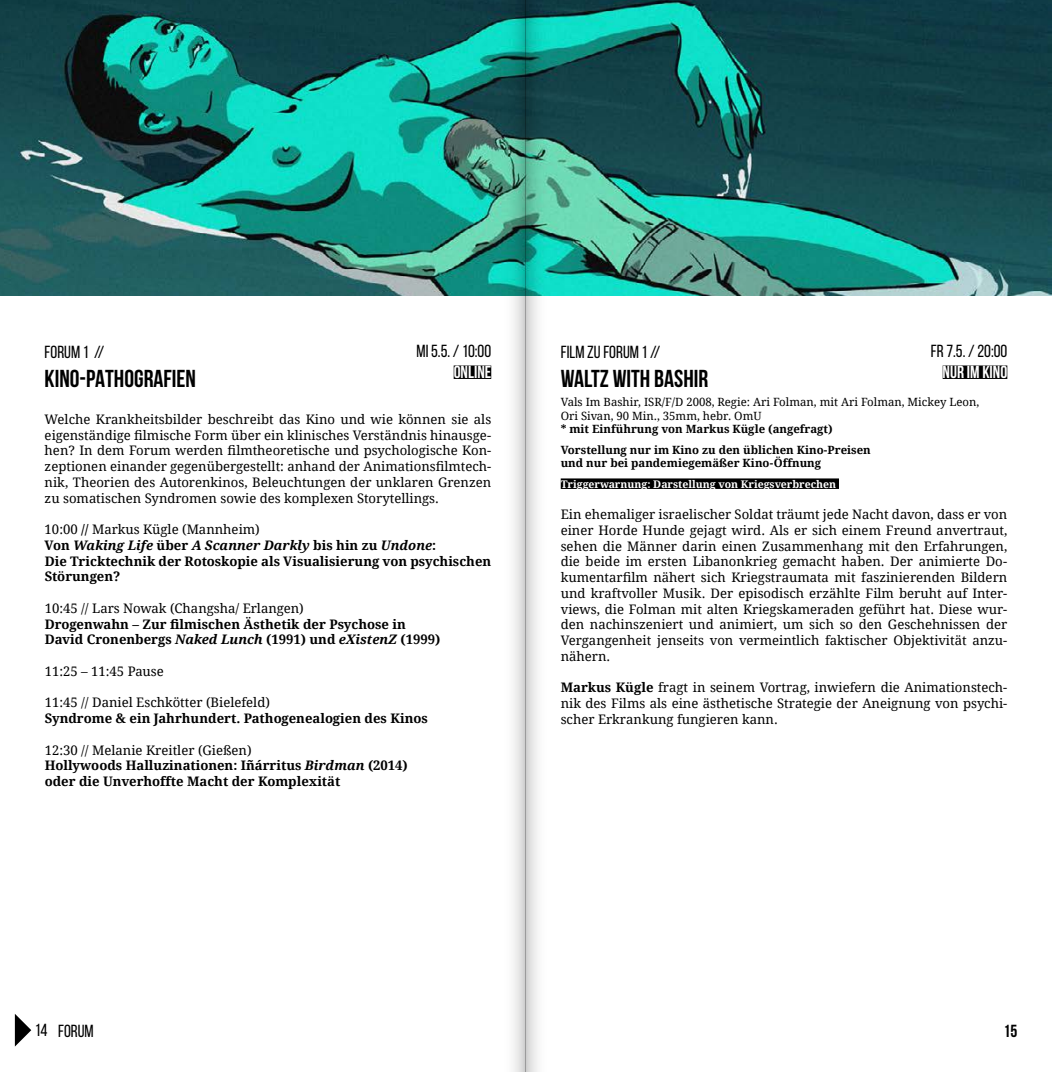
<style>
.page{position:relative;width:1052px;height:1072px;background:#fff}
.page>*{position:absolute;margin:0;border:0;box-sizing:border-box;transform-origin:0 0}
.t1{font:700 24.5px "Bebas Neue";color:#000}
.t2{font:17.5px "Bebas Neue";color:#000}
.t3{font:700 17.5px "Bebas Neue";color:#fff}
.t4{font:700 17.5px "Bebas Neue";color:#000}
.t5{font:13.12px/15.8px "Droid Serif";color:#000;text-align:justify}
.t6{font:700 13.12px/15.8px "Droid Serif";color:#000}
.t7{font:700 11.38px/20.3px "Droid Serif";color:#000}
.t8{font:11.38px/13.7px "Droid Serif";color:#000}
.t9{font:700 10.5px "Droid Serif";color:#fff}
.s1{font-weight:400}
.s2{font-style:italic}
.s3{font-weight:700}
</style>
<div class="page">
<img style="left:0;top:0;width:1052px;height:296px">
<svg style="left:15px;top:1014px;width:16px;height:32px"></svg>
<div style="left:561px;top:478px;width:278px;height:11px;background:#000"></div>
<div style="left:454px;top:365px;width:37px;height:14px;background:#000"></div>
<div style="left:942px;top:365px;width:65px;height:14px;background:#000"></div>
<svg style="left:502px;top:0;width:23px;height:1071px"></svg>
<svg style="left:525px;top:0;width:22px;height:1071px"></svg>
<h2 class="t2" style="left:416px;top:341px;width:76px">MI 5.5. / 10:00</h2>
<h2 class="t3" style="left:454px;top:362px;width:39px">ONLINE</h2>
<h2 class="t2" style="left:45px;top:342px;width:61px">FORUM 1 //</h2>
<h1 class="t1" style="left:45px;top:365px;width:153px">KINO-PATHOGRAFIEN</h1>
<p class="t5" style="left:45px;top:411px;width:448px">Welche Krankheitsbilder beschreibt das Kino und wie können sie als eigenständige filmische Form über ein klinisches Verständnis hinausge&shy;hen? In dem Forum werden filmtheoretische und psychologische Kon&shy;zeptionen einander gegenübergestellt: anhand der Animationsfilmtech&shy;nik, Theorien des Autorenkinos, Beleuchtungen der unklaren Grenzen zu somatischen Syndromen sowie des komplexen Storytellings.</p>
<p class="t6" style="left:45px;top:521px;width:448px"><span class="s1">10:00</span> // <span class="s1">Markus Kügle (Mannheim)<br></span>Von <span class="s2">Waking Life</span> über <span class="s2">A Scanner Darkly</span> bis hin zu <span class="s2">Undone</span>:<br>Die Tricktechnik der Rotoskopie als Visualisierung von psychischen Störungen?</p>
<p class="t5" style="left:45px;top:600px;width:261px">10:45 // Lars Nowak (Changsha/ Erlangen)</p>
<p class="t6" style="left:45px;top:616px;width:397px">Drogenwahn – Zur filmischen Ästhetik der Psychose in<br>David Cronenbergs <span class="s2">Naked Lunch</span> (1991) und <span class="s2">eXistenZ</span> (1999)</p>
<p class="t5" style="left:45px;top:663px;width:121px">11:25 – 11:45 Pause</p>
<p class="t5" style="left:45px;top:694px;width:227px">11:45 // Daniel Eschkötter (Bielefeld)</p>
<p class="t6" style="left:45px;top:710px;width:385px">Syndrome &amp; ein Jahrhundert. Pathogenealogien des Kinos</p>
<p class="t6" style="left:45px;top:742px;width:365px"><span class="s1">12:30 // Melanie Kreitler (Gießen)<br></span>Hollywoods Halluzinationen: Iñárritus <span class="s2">Birdman</span> (2014) oder die Unverhoffte Macht der Komplexität</p>
<h2 class="t2" style="left:931px;top:341px;width:78px">FR 7.5. / 20:00</h2>
<h2 class="t3" style="left:942px;top:362px;width:66px">NUR IM KINO</h2>
<h2 class="t2" style="left:561px;top:342px;width:101px">FILM ZU FORUM 1 //</h2>
<h1 class="t1" style="left:561px;top:365px;width:149px">WALTZ WITH BASHIR</h1>
<p class="t8" style="left:561px;top:395px;width:420px">Vals Im Bashir, ISR/F/D 2008, Regie: Ari Folman, mit Ari Folman, Mickey Leon,<br>Ori Sivan, 90 Min., 35mm, hebr. OmU</p>
<p class="t7" style="left:561px;top:419px;width:312px">* mit Einführung von Markus Kügle (angefragt)<br>Vorstellung nur im Kino zu den üblichen Kino-Preisen</p>
<p class="t7" style="left:561px;top:453px;width:262px">und nur bei pandemiegemäßer Kino-Öffnung</p>
<p class="t9" style="left:561px;top:477px;width:277px">Triggerwarnung: Darstellung von Kriegsverbrechen</p>
<p class="t5" style="left:561px;top:506px;width:448px">Ein ehemaliger israelischer Soldat träumt jede Nacht davon, dass er von einer Horde Hunde gejagt wird. Als er sich einem Freund anvertraut, sehen die Männer darin einen Zusammenhang mit den Erfahrungen, die beide im ersten Libanonkrieg gemacht haben. Der animierte Do&shy;kumentarfilm nähert sich Kriegstraumata mit faszinierenden Bildern und kraftvoller Musik. Der episodisch erzählte Film beruht auf Inter&shy;views, die Folman mit alten Kriegskameraden geführt hat. Diese wur&shy;den nachinszeniert und animiert, um sich so den Geschehnissen der Vergangenheit jenseits von vermeintlich faktischer Objektivität anzu&shy;nähern.</p>
<p class="t5" style="left:561px;top:679px;width:448px"><span class="s3">Markus Kügle</span> fragt in seinem Vortrag, inwiefern die Animationstech&shy;nik des Films als eine ästhetische Strategie der Aneignung von psychi&shy;scher Erkrankung fungieren kann.</p>
<h2 class="t2" style="left:35px;top:1020px;width:14px">14</h2>
<h2 class="t2" style="left:58px;top:1021px;width:37px">FORUM</h2>
<h2 class="t4" style="left:1003px;top:1021px;width:15px">15</h2>
</div>
